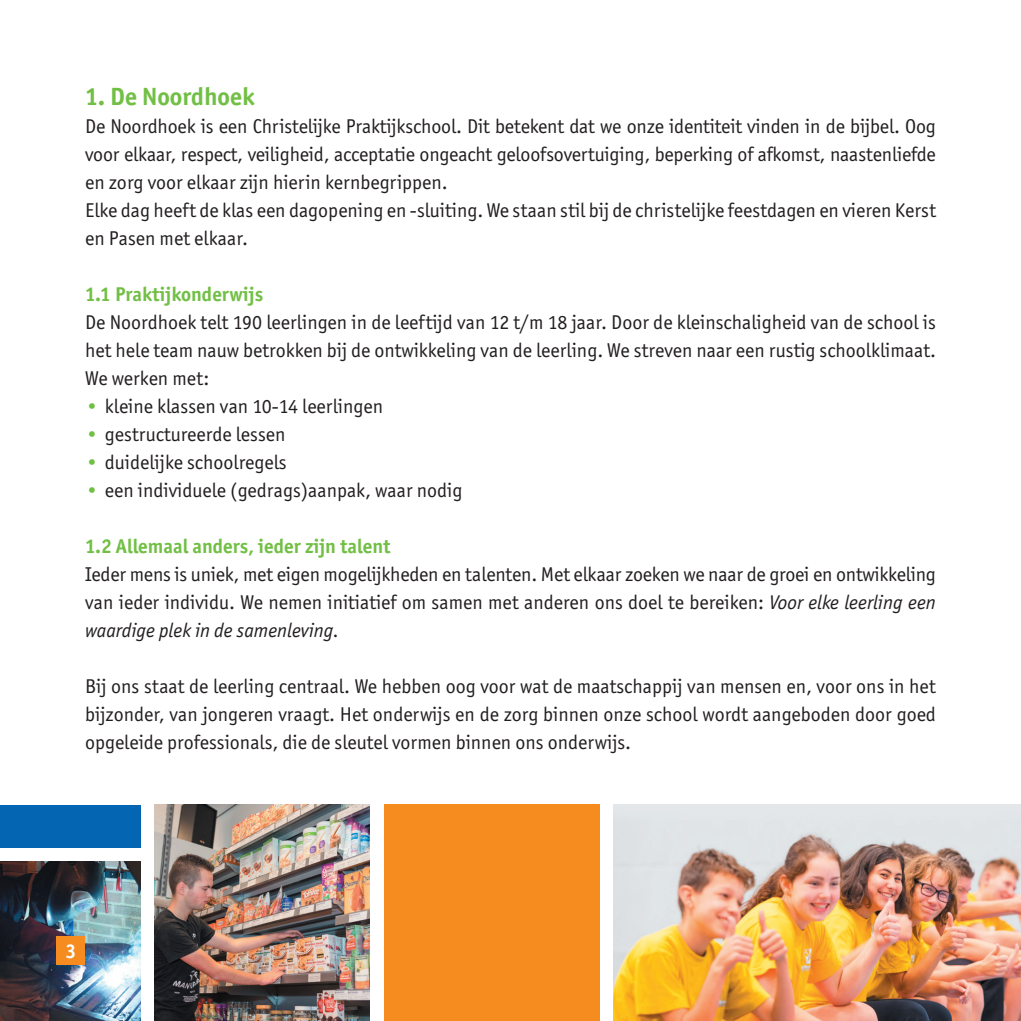
<style>
.page{position:relative;width:1021px;height:1021px;background:#fff}
.page>*{position:absolute;margin:0;border:0;box-sizing:border-box;transform-origin:0 0}
.t1{font:700 25px "Officina San ITC";color:#71bf44}
.t2{font:20px/28px "Officina San ITC";color:#231f20;text-align:justify}
.t3{font:700 20px "Officina San ITC";color:#71bf44}
.t4{font:700 20px "Officina San ITC";color:#fff}
.s1{color:#71bf44}
.s2{font-style:italic}
</style>
<div class="page">
<div style="left:0;top:805px;width:140px;height:42px;background:#0466b3"></div>
<img style="left:0;top:861px;width:140px;height:159px">
<img style="left:154px;top:805px;width:215px;height:215px">
<img style="left:613px;top:805px;width:407px;height:215px">
<div style="left:384px;top:805px;width:215px;height:215px;background:#f68c1f"></div>
<div style="left:57px;top:935px;width:28px;height:29px;background:#f68c1f"></div>
<p class="t1" style="left:85px;top:81px;width:171px">1. De Noordhoek</p>
<p class="t2" style="left:85px;top:112px;width:852px">De Noordhoek is een Christelijke Praktijkschool. Dit betekent dat we onze identiteit vinden in de bijbel. Oog voor elkaar, respect, veiligheid, acceptatie ongeacht geloofsovertuiging, beperking of afkomst, naastenliefde en zorg voor elkaar zijn hierin kernbegrippen.</p>
<p class="t2" style="left:85px;top:196px;width:852px">Elke dag heeft de klas een dagopening en -sluiting. We staan stil bij de christelijke feestdagen en vieren Kerst en Pasen met elkaar.</p>
<p class="t3" style="left:85px;top:281px;width:180px">1.1 Praktijkonderwijs</p>
<p class="t2" style="left:85px;top:308px;width:852px">De Noordhoek telt 190 leerlingen in de leeftijd van 12 t/m 18 jaar. Door de kleinschaligheid van de school is het hele team nauw betrokken bij de ontwikkeling van de leerling. We streven naar een rustig schoolklimaat.</p>
<p class="t2" style="left:85px;top:364px;width:126px">We werken met:</p>
<p class="t2" style="left:85px;top:392px;width:299px"><span class="s1">•</span> kleine klassen van 10-14 leerlingen</p>
<p class="t2" style="left:85px;top:420px;width:202px"><span class="s1">•</span> gestructureerde lessen</p>
<p class="t2" style="left:85px;top:448px;width:203px"><span class="s1">•</span> duidelijke schoolregels</p>
<p class="t2" style="left:85px;top:476px;width:379px"><span class="s1">•</span> een individuele (gedrags)aanpak, waar nodig</p>
<p class="t3" style="left:85px;top:533px;width:307px">1.2 Allemaal anders, ieder zijn talent</p>
<p class="t2" style="left:85px;top:560px;width:852px">Ieder mens is uniek, met eigen mogelijkheden en talenten. Met elkaar zoeken we naar de groei en ontwikkeling van ieder individu. We nemen initiatief om samen met anderen ons doel te bereiken: <span class="s2">Voor elke leerling een waardige plek in de samenleving.</span></p>
<p class="t2" style="left:85px;top:672px;width:852px">Bij ons staat de leerling centraal. We hebben oog voor wat de maatschappij van mensen en, voor ons in het bijzonder, van jongeren vraagt. Het onderwijs en de zorg binnen onze school wordt aangeboden door goed opgeleide professionals, die de sleutel vormen binnen ons onderwijs.</p>
<p class="t4" style="left:65px;top:938px;width:12px">3</p>
</div>
